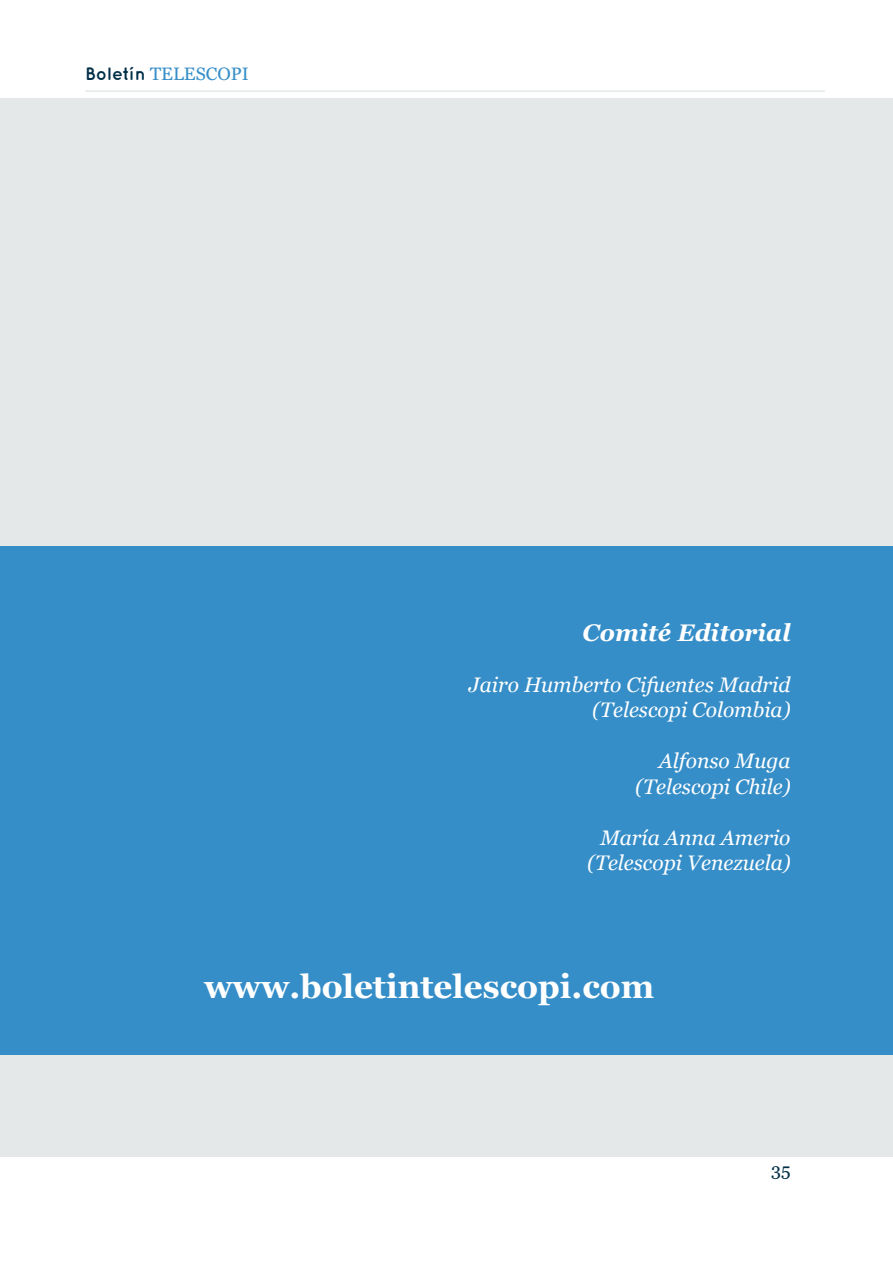
<style>
.page{position:relative;width:893px;height:1263px;background:#fff}
.page>*{position:absolute;margin:0;border:0;box-sizing:border-box;transform-origin:0 0}
.t1{font:700 33px "Georgia";color:#fff}
.t2{font:italic 700 24px "Georgia";color:#fff}
.t3{font:italic 21px/25.5px "Georgia";color:#fff;text-align:right}
.t4{font:18px "Georgia";color:#368ec8}
.t5{font:18px "Georgia";color:#002f47}
.s1{font-family:"Quicksand";font-weight:700;color:#002f47}
</style>
<div class="page">
<div style="left:0;top:98px;width:893px;height:1059px;background:#e4e8e9"></div>
<div style="left:0;top:546px;width:893px;height:508px;background:#368ec8"></div>
<hr style="left:85px;top:90px;width:740px;height:2px;background:#e4e8e9">
<p class="t4" style="left:85px;top:60px;width:165px"><span class="s1">Boletín</span> TELESCOPI</p>
<p class="t2" style="left:583px;top:614px;width:209px">Comité Editorial</p>
<p class="t3" style="left:469px;top:671px;width:323px">Jairo Humberto Cifuentes Madrid (Telescopi Colombia)</p>
<p class="t3" style="left:635px;top:747px;width:157px">Alfonso Muga (Telescopi Chile)</p>
<p class="t3" style="left:587px;top:824px;width:205px">María Anna Amerio (Telescopi Venezuela)</p>
<h1 class="t1" style="left:204px;top:961px;width:452px">www.boletintelescopi.com</h1>
<p class="t5" style="left:771px;top:1157px;width:21px">35</p>
</div>
